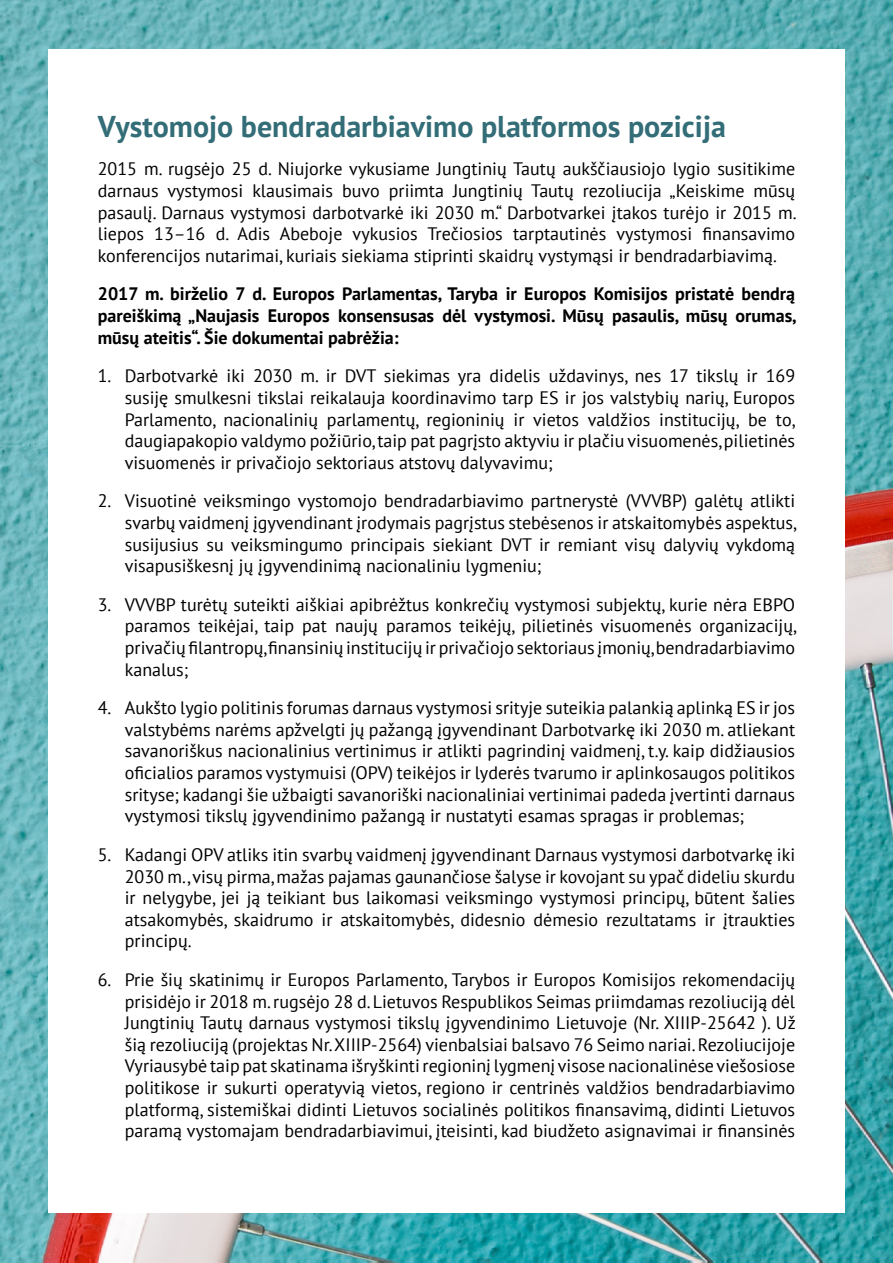
<style>
.page{position:relative;width:893px;height:1263px;background:#fff}
.page>*{position:absolute;margin:0;border:0;box-sizing:border-box;transform-origin:0 0}
.t1{font:700 30px "PT Sans";color:#336d77}
.t2{font:18px/21.6px "PT Sans";color:#000;text-align:justify}
.t3{font:700 18px/21.6px "PT Sans";color:#000;text-align:justify}
</style>
<div class="page">
<img style="left:0;top:0;width:893px;height:1263px">
<div style="left:48px;top:50px;width:797px;height:1163px;background:#fff"></div>
<h1 class="t1" style="left:98px;top:106px;width:630px">Vystomojo bendradarbiavimo platformos pozicija</h1>
<p class="t2" style="left:98px;top:158px;width:700px">2015 m. rugsėjo 25 d. Niujorke vykusiame Jungtinių Tautų aukščiausiojo lygio susitikime darnaus vystymosi klausimais buvo priimta Jungtinių Tautų rezoliucija „Keiskime mūsų pasaulį. Darnaus vystymosi darbotvarkė iki 2030 m.“ Darbotvarkei įtakos turėjo ir 2015 m. liepos 13–16 d. Adis Abeboje vykusios Trečiosios tarptautinės vystymosi finansavimo konferencijos nutarimai, kuriais siekiama stiprinti skaidrų vystymąsi ir bendradarbiavimą.</p>
<p class="t3" style="left:98px;top:283px;width:700px">2017 m. birželio 7 d. Europos Parlamentas, Taryba ir Europos Komisijos pristatė bendrą pareiškimą „Naujasis Europos konsensusas dėl vystymosi. Mūsų pasaulis, mūsų orumas, mūsų ateitis“. Šie dokumentai pabrėžia:</p>
<p class="t2" style="left:125px;top:365px;width:672px;text-indent:-27px">1. Darbotvarkė iki 2030 m. ir DVT siekimas yra didelis uždavinys, nes 17 tikslų ir 169 susiję smulkesni tikslai reikalauja koordinavimo tarp ES ir jos valstybių narių, Europos Parlamento, nacionalinių parlamentų, regioninių ir vietos valdžios institucijų, be to, daugiapakopio valdymo požiūrio, taip pat pagrįsto aktyviu ir plačiu visuomenės, pilietinės visuomenės ir privačiojo sektoriaus atstovų dalyvavimu;</p>
<p class="t2" style="left:125px;top:490px;width:673px;text-indent:-27px">2. Visuotinė veiksmingo vystomojo bendradarbiavimo partnerystė (VVVBP) galėtų atlikti svarbų vaidmenį įgyvendinant įrodymais pagrįstus stebėsenos ir atskaitomybės aspektus, susijusius su veiksmingumo principais siekiant DVT ir remiant visų dalyvių vykdomą visapusiškesnį jų įgyvendinimą nacionaliniu lygmeniu;</p>
<p class="t2" style="left:125px;top:593px;width:673px;text-indent:-27px">3. VVVBP turėtų suteikti aiškiai apibrėžtus konkrečių vystymosi subjektų, kurie nėra EBPO paramos teikėjai, taip pat naujų paramos teikėjų, pilietinės visuomenės organizacijų, privačių filantropų, finansinių institucijų ir privačiojo sektoriaus įmonių, bendradarbiavimo kanalus;</p>
<p class="t2" style="left:125px;top:697px;width:672px;text-indent:-27px">4. Aukšto lygio politinis forumas darnaus vystymosi srityje suteikia palankią aplinką ES ir jos valstybėms narėms apžvelgti jų pažangą įgyvendinant Darbotvarkę iki 2030 m. atliekant savanoriškus nacionalinius vertinimus ir atlikti pagrindinį vaidmenį, t.y. kaip didžiausios oficialios paramos vystymuisi (OPV) teikėjos ir lyderės tvarumo ir aplinkosaugos politikos srityse; kadangi šie užbaigti savanoriški nacionaliniai vertinimai padeda įvertinti darnaus vystymosi tikslų įgyvendinimo pažangą ir nustatyti esamas spragas ir problemas;</p>
<p class="t2" style="left:125px;top:843px;width:672px;text-indent:-27px">5. Kadangi OPV atliks itin svarbų vaidmenį įgyvendinant Darnaus vystymosi darbotvarkę iki 2030 m., visų pirma, mažas pajamas gaunančiose šalyse ir kovojant su ypač dideliu skurdu ir nelygybe, jei ją teikiant bus laikomasi veiksmingo vystymosi principų, būtent šalies atsakomybės, skaidrumo ir atskaitomybės, didesnio dėmesio rezultatams ir įtraukties principų.</p>
<p class="t2" style="left:125px;top:968px;width:672px;text-indent:-27px">6. Prie šių skatinimų ir Europos Parlamento, Tarybos ir Europos Komisijos rekomendacijų prisidėjo ir 2018 m. rugsėjo 28 d. Lietuvos Respublikos Seimas priimdamas rezoliuciją dėl Jungtinių Tautų darnaus vystymosi tikslų įgyvendinimo Lietuvoje (Nr. XIIIP-25642 ). Už šią rezoliuciją (projektas Nr. XIIIP-2564) vienbalsiai balsavo 76 Seimo nariai. Rezoliucijoje Vyriausybė taip pat skatinama išryškinti regioninį lygmenį visose nacionalinėse viešosiose politikose ir sukurti operatyvią vietos, regiono ir centrinės valdžios bendradarbiavimo platformą, sistemiškai didinti Lietuvos socialinės politikos finansavimą, didinti Lietuvos paramą vystomajam bendradarbiavimui, įteisinti, kad biudžeto asignavimai ir finansinės</p>
</div>
